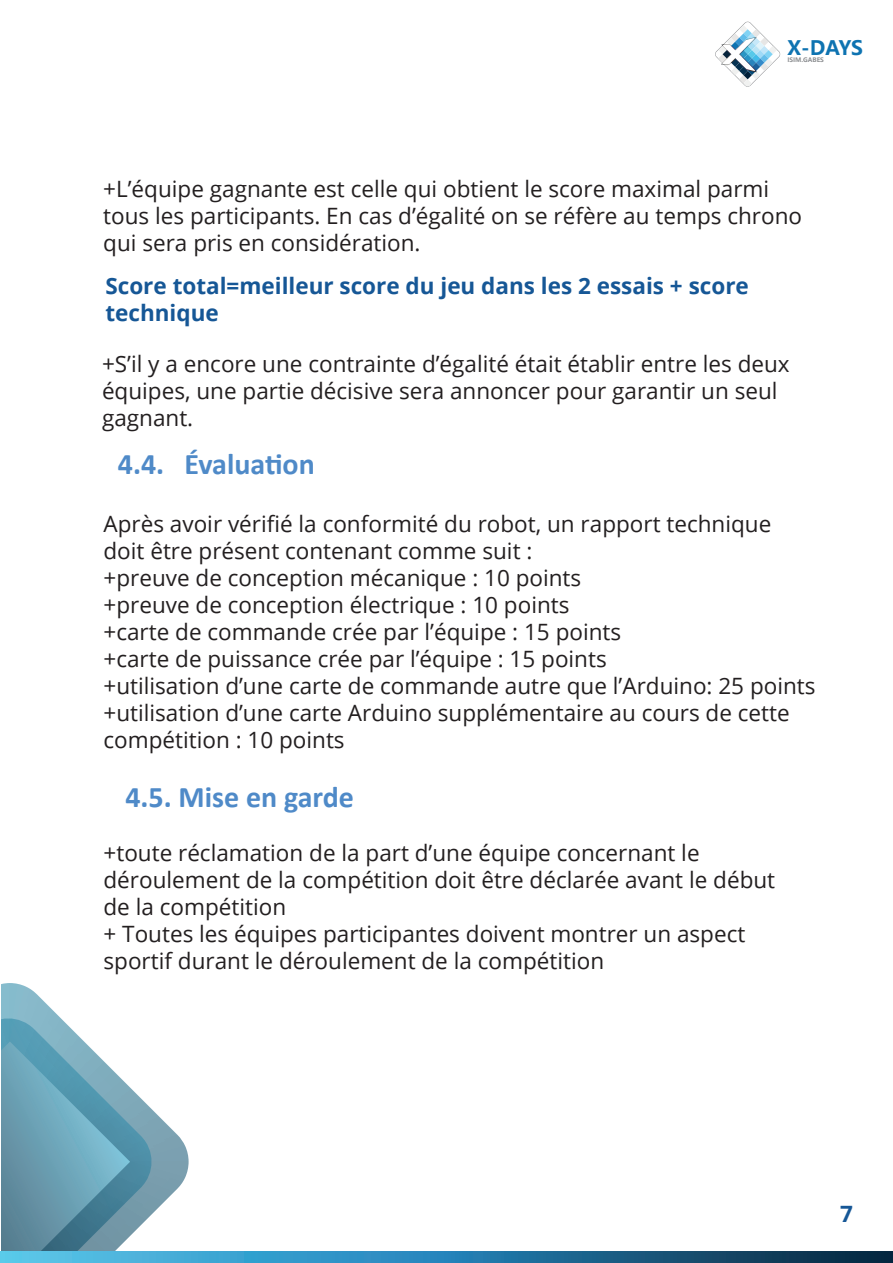
<style>
.page{position:relative;width:893px;height:1263px;background:#fff}
.page>*{position:absolute;margin:0;border:0;box-sizing:border-box;transform-origin:0 0}
.t1{font:700 30px "Calibri";color:#4f8ac8}
.t2{font:22.5px/27px "Open Sans";color:#231f20}
.t3{font:700 22.5px/27px "Open Sans";color:#165796}
.t4{font:700 19.8px "Microsoft Ya Hei UI";color:#0e73b1}
.t5{font:700 6.15px "Microsoft Ya Hei UI";color:#8b8d90}
</style>
<div class="page">
<svg style="left:1px;top:983px;width:188px;height:268px"></svg>
<svg style="left:1px;top:1251px;width:892px;height:12px;background:#2a7ba4"></svg>
<svg style="left:715px;top:21px;width:66px;height:66px"></svg>
<p class="t4" style="left:787px;top:34px;width:77px">X-DAYS</p>
<p class="t5" style="left:787px;top:56px;width:38px">ISIM.GABES</p>
<p class="t2" style="left:103px;top:174px;width:700px">+L’équipe gagnante est celle qui obtient le score maximal parmi tous les participants. En cas d’égalité on se réfère au temps chrono qui sera pris en considération.</p>
<p class="t3" style="left:105px;top:272px;width:645px">Score total=meilleur score du jeu dans les 2 essais + score technique</p>
<p class="t2" style="left:102px;top:349px;width:689px">+S’il y a encore une contrainte d’égalité était établir entre les deux équipes, une partie décisive sera annoncer pour garantir un seul gagnant.</p>
<h1 class="t1" style="left:118px;top:443px;width:199px">4.4. Évaluation</h1>
<p class="t2" style="left:104px;top:510px;width:714px">Après avoir vérifié la conformité du robot, un rapport technique doit être présent contenant comme suit :<br>+preuve de conception mécanique : 10 points<br>+preuve de conception électrique : 10 points<br>+carte de commande crée par l’équipe : 15 points<br>+carte de puissance crée par l’équipe : 15 points<br>+utilisation d’une carte de commande autre que l’Arduino: 25 points +utilisation d’une carte Arduino supplémentaire au cours de cette compétition : 10 points</p>
<h1 class="t1" style="left:125px;top:776px;width:230px">4.5. Mise en garde</h1>
<p class="t2" style="left:104px;top:838px;width:673px">+toute réclamation de la part d’une équipe concernant le déroulement de la compétition doit être déclarée avant le début de la compétition<br>+ Toutes les équipes participantes doivent montrer un aspect sportif durant le déroulement de la compétition</p>
<p class="t3" style="left:840px;top:1200px;width:14px">7</p>
</div>
